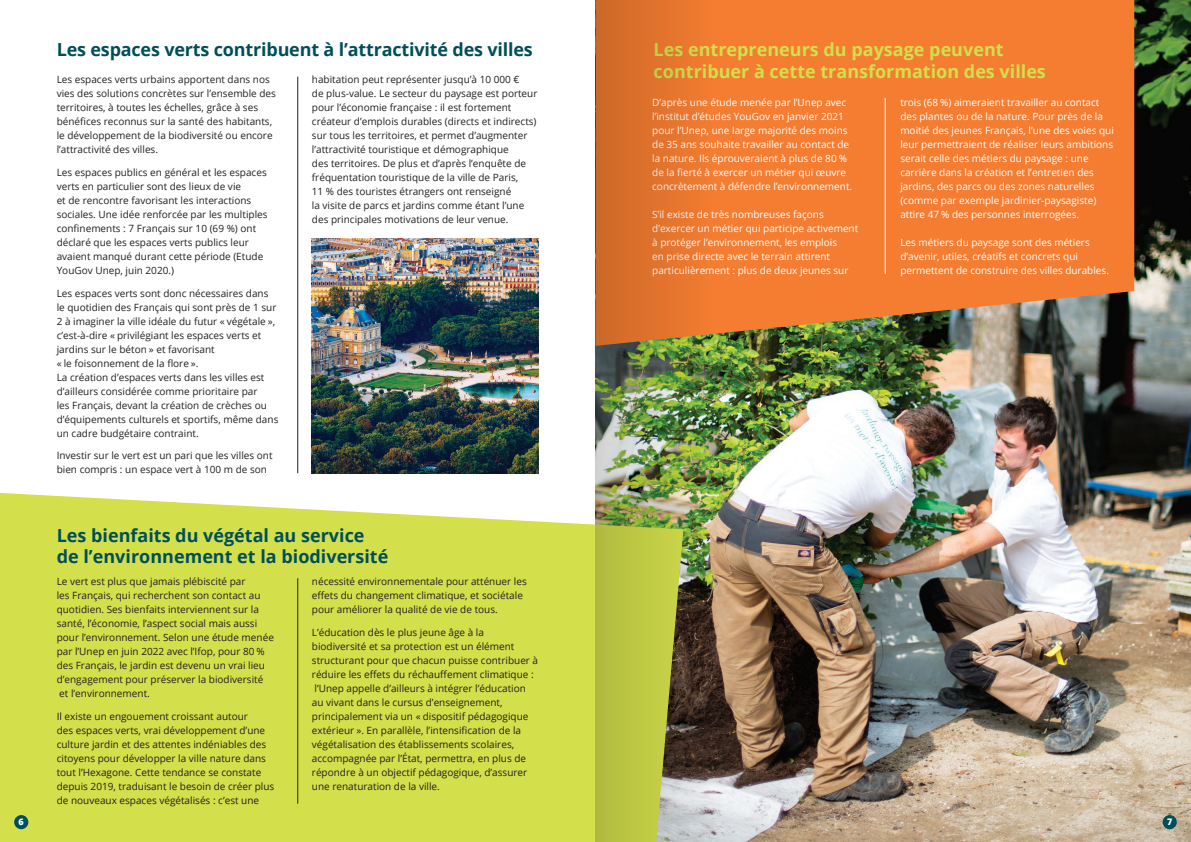
<style>
.page{position:relative;width:1191px;height:842px;background:#fff}
.page>*{position:absolute;margin:0;border:0;box-sizing:border-box;transform-origin:0 0}
.t1{font:700 18px/21px "Open Sans";color:#004e59}
.t2{font:700 18px/22px "Open Sans";color:#d4df4c}
.t3{font:10px/14px "Open Sans";color:#231f20}
.t4{font:10px/14px "Open Sans";color:#fff}
.t5{font:800 9px "Open Sans";color:#fff}
</style>
<div class="page">
<img style="left:711px;top:0;width:480px;height:842px">
<svg style="left:711px;top:0;width:423px;height:346px;fill:#f47d31"></svg>
<div style="left:0;top:493px;width:595px;height:349px;background:#d4df4c"></div>
<hr style="left:297px;top:77px;width:1px;height:396px;background:#231f20">
<hr style="left:297px;top:578px;width:1px;height:226px;background:#231f20">
<hr style="left:885px;top:98px;width:1px;height:176px;background:#fff">
<img style="left:312px;top:239px;width:227px;height:234px">
<div style="left:14px;top:815px;width:14px;height:14px;background:#004e59;border-radius:50%"></div>
<div style="left:1162px;top:815px;width:14px;height:14px;background:#004e59;border-radius:50%"></div>
<img style="left:595px;top:0;width:116px;height:842px">
<h1 class="t1" style="left:57px;top:39px;width:477px">Les espaces verts contribuent à l’attractivité des villes</h1>
<h1 class="t2" style="left:653px;top:38px;width:394px">Les entrepreneurs du paysage peuvent contribuer à cette transformation des villes</h1>
<p class="t3" style="left:312px;top:73px;width:227px">habitation peut représenter jusqu’à 10 000 €<br>de plus-value. Le secteur du paysage est porteur pour l’économie française : il est fortement créateur d’emplois durables (directs et indirects) sur tous les territoires, et permet d’augmenter l’attractivité touristique et démographique<br>des territoires. De plus et d’après l’enquête de fréquentation touristique de la ville de Paris,<br>11 % des touristes étrangers ont renseigné<br>la visite de parcs et jardins comme étant l’une des principales motivations de leur venue.</p>
<p class="t3" style="left:57px;top:73px;width:221px">Les espaces verts urbains apportent dans nos vies des solutions concrètes sur l’ensemble des territoires, à toutes les échelles, grâce à ses bénéfices reconnus sur la santé des habitants, le développement de la biodiversité ou encore l’attractivité des villes.</p>
<p class="t3" style="left:57px;top:165px;width:212px">Les espaces publics en général et les espaces verts en particulier sont des lieux de vie<br>et de rencontre favorisant les interactions sociales. Une idée renforcée par les multiples confinements : 7 Français sur 10 (69 %) ont déclaré que les espaces verts publics leur avaient manqué durant cette période (Etude YouGov Unep, juin 2020.)</p>
<p class="t3" style="left:57px;top:286px;width:223px">Les espaces verts sont donc nécessaires dans le quotidien des Français qui sont près de 1 sur 2 à imaginer la ville idéale du futur « végétale », c’est-à-dire « privilégiant les espaces verts et jardins sur le béton » et favorisant<br>« le foisonnement de la flore ».<br>La création d’espaces verts dans les villes est d’ailleurs considérée comme prioritaire par<br>les Français, devant la création de crèches ou d’équipements culturels et sportifs, même dans un cadre budgétaire contraint.</p>
<p class="t3" style="left:57px;top:448px;width:217px">Investir sur le vert est un pari que les villes ont bien compris : un espace vert à 100 m de son</p>
<p class="t4" style="left:900px;top:95px;width:215px">trois (68 %) aimeraient travailler au contact des plantes ou de la nature. Pour près de la moitié des jeunes Français, l’une des voies qui leur permettraient de réaliser leurs ambitions serait celle des métiers du paysage : une carrière dans la création et l’entretien des jardins, des parcs ou des zones naturelles (comme par exemple jardinier-paysagiste) attire 47 % des personnes interrogées.</p>
<p class="t4" style="left:900px;top:235px;width:210px">Les métiers du paysage sont des métiers d’avenir, utiles, créatifs et concrets qui permettent de construire des villes durables.</p>
<p class="t4" style="left:652px;top:95px;width:201px">D’après une étude menée par l’Unep avec l’institut d’études YouGov en janvier 2021 pour l’Unep, une large majorité des moins de 35 ans souhaite travailler au contact de la nature. Ils éprouveraient à plus de 80 % de la fierté à exercer un métier qui œuvre concrètement à défendre l’environnement.</p>
<p class="t4" style="left:652px;top:207px;width:207px">S’il existe de très nombreuses façons d’exercer un métier qui participe activement à protéger l’environnement, les emplois<br>en prise directe avec le terrain attirent particulièrement : plus de deux jeunes sur</p>
<h1 class="t1" style="left:57px;top:525px;width:333px">Les bienfaits du végétal au service de l’environnement et la biodiversité</h1>
<p class="t3" style="left:57px;top:574px;width:219px">Le vert est plus que jamais plébiscité par<br>les Français, qui recherchent son contact au quotidien. Ses bienfaits interviennent sur la santé, l’économie, l’aspect social mais aussi pour l’environnement. Selon une étude menée par l’Unep en juin 2022 avec l’Ifop, pour 80 % des Français, le jardin est devenu un vrai lieu d’engagement pour préserver la biodiversité et l’environnement.</p>
<p class="t3" style="left:57px;top:709px;width:219px">Il existe un engouement croissant autour<br>des espaces verts, vrai développement d’une culture jardin et des attentes indéniables des citoyens pour développer la ville nature dans tout l’Hexagone. Cette tendance se constate depuis 2019, traduisant le besoin de créer plus de nouveaux espaces végétalisés : c’est une</p>
<p class="t3" style="left:312px;top:574px;width:216px">nécessité environnementale pour atténuer les effets du changement climatique, et sociétale pour améliorer la qualité de vie de tous.</p>
<p class="t3" style="left:312px;top:625px;width:228px">L’éducation dès le plus jeune âge à la biodiversité et sa protection est un élément structurant pour que chacun puisse contribuer à réduire les effets du réchauffement climatique : l’Unep appelle d’ailleurs à intégrer l’éducation<br>au vivant dans le cursus d’enseignement, principalement via un « dispositif pédagogique extérieur ». En parallèle, l’intensification de la végétalisation des établissements scolaires, accompagnée par l’État, permettra, en plus de répondre à un objectif pédagogique, d’assurer une renaturation de la ville.</p>
<p class="t5" style="left:19px;top:815px;width:7px">6</p>
<p class="t5" style="left:1167px;top:815px;width:7px">7</p>
</div>
